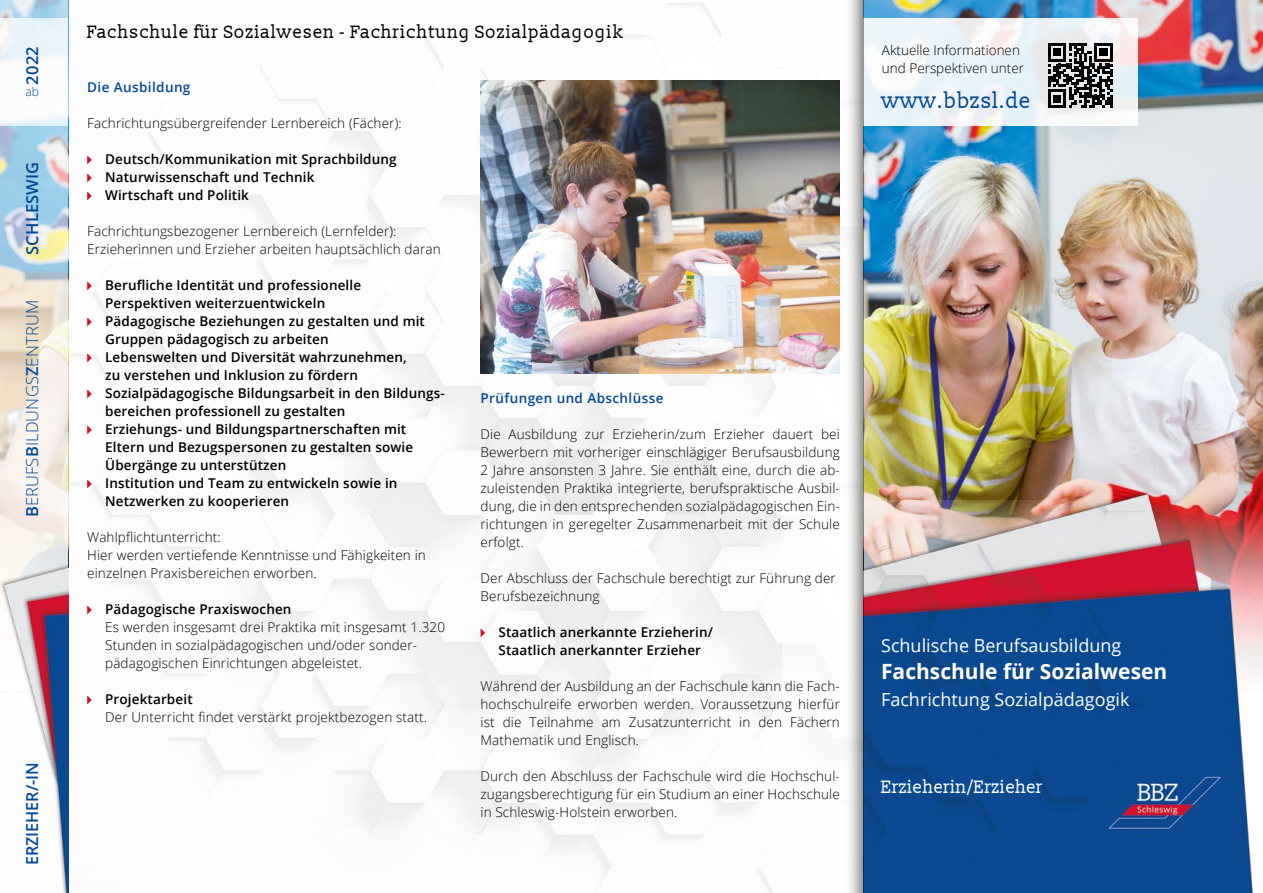
<style>
.page{position:relative;width:1263px;height:893px;background:#fff}
.page>*{position:absolute;margin:0;border:0;box-sizing:border-box;transform-origin:0 0}
.t1{font:21.75px "Slabo 13 px";color:#004994}
.t2{font:700 21px "Open Sans";color:#fff}
.t3{font:18px "Open Sans";color:#fff}
.t4{font:18px "Slabo 13 px";letter-spacing:.03em;color:#000}
.t5{font:18px "Slabo 13 px";color:#fff}
.t6{font:600 16.5px "Open Sans";letter-spacing:.01em;color:#004994}
.t7{font:300 16.5px "Open Sans";letter-spacing:.01em;color:#004994}
.t8{font:300 13.5px/18px "Open Sans";letter-spacing:.01em;color:#000}
.t9{font:600 13.5px/18px "Open Sans";letter-spacing:.01em;color:#000}
.t10{font:600 13.5px "Open Sans";letter-spacing:.03em;color:#004994}
.t11{font:300 12px "Open Sans";color:#004994}
.s1{font-weight:600}
</style>
<div class="page">
<img style="left:863px;top:691px;width:390px;height:202px">
<img style="left:68px;top:0;width:714px;height:893px">
<img style="left:0;top:0;width:68px;height:893px">
<svg style="left:0;top:18px;width:68px;height:108px"></svg>
<img style="left:863px;top:0;width:400px;height:691px">
<img style="left:864px;top:500px;width:399px;height:198px">
<svg style="left:863px;top:18px;width:274px;height:108px;fill:#ebf3fa"></svg>
<svg style="left:1048px;top:43px;width:64px;height:65px;background:#585859"></svg>
<svg style="left:847px;top:0;width:16px;height:893px"></svg>
<svg style="left:480px;top:629px;width:5px;height:8px"></svg>
<svg style="left:87px;top:156px;width:5px;height:8px"></svg>
<svg style="left:87px;top:174px;width:5px;height:8px"></svg>
<svg style="left:87px;top:192px;width:5px;height:8px"></svg>
<svg style="left:87px;top:282px;width:5px;height:8px"></svg>
<svg style="left:87px;top:318px;width:5px;height:8px"></svg>
<svg style="left:87px;top:354px;width:5px;height:8px"></svg>
<svg style="left:87px;top:390px;width:5px;height:8px"></svg>
<svg style="left:87px;top:426px;width:5px;height:8px"></svg>
<svg style="left:87px;top:480px;width:5px;height:8px"></svg>
<svg style="left:87px;top:606px;width:5px;height:8px"></svg>
<svg style="left:87px;top:696px;width:5px;height:8px"></svg>
<img style="left:480px;top:80px;width:360px;height:294px">
<p class="t6" style="left:21px;top:85px;width:40px;rotate:-90deg">2022</p>
<p class="t11" style="left:26px;top:84px;width:15px">ab</p>
<p class="t6" style="left:21px;top:255px;width:95px;rotate:-90deg">SCHLESWIG</p>
<p class="t7" style="left:21px;top:517px;width:219px;rotate:-90deg"><span class="s1">B</span>ERUFS<span class="s1">B</span>ILDUNGS<span class="s1">Z</span>ENTRUM</p>
<p class="t6" style="left:21px;top:865px;width:105px;rotate:-90deg">ERZIEHER/-IN</p>
<h3 class="t4" style="left:87px;top:21px;width:538px">Fachschule für Sozialwesen - Fachrichtung Sozialpädagogik</h3>
<p class="t10" style="left:87px;top:78px;width:105px">Die Ausbildung</p>
<p class="t8" style="left:87px;top:114px;width:316px">Fachrichtungsübergreifender Lernbereich (Fächer):</p>
<p class="t9" style="left:105px;top:150px;width:293px">Deutsch/Kommunikation mit Sprachbildung<br>Naturwissenschaft und Technik<br>Wirtschaft und Politik</p>
<p class="t8" style="left:87px;top:222px;width:355px">Fachrichtungsbezogener Lernbereich (Lernfelder):<br>Erzieherinnen und Erzieher arbeiten hauptsächlich daran</p>
<p class="t9" style="left:105px;top:276px;width:341px">Berufliche Identität und professionelle Perspektiven weiterzuentwickeln<br>Pädagogische Beziehungen zu gestalten und mit Gruppen pädagogisch zu arbeiten<br>Lebenswelten und Diversität wahrzunehmen,<br>zu verstehen und Inklusion zu fördern Sozialpädagogische Bildungsarbeit in den Bildungs&shy;bereichen professionell zu gestalten<br>Erziehungs- und Bildungspartnerschaften mit Eltern und Bezugspersonen zu gestalten sowie Übergänge zu unterstützen<br>Institution und Team zu entwickeln sowie in Netzwerken zu kooperieren</p>
<p class="t8" style="left:87px;top:528px;width:340px">Wahlpflichtunterricht:<br>Hier werden vertiefende Kenntnisse und Fähigkeiten in einzelnen Praxisbereichen erworben.</p>
<p class="t9" style="left:105px;top:600px;width:188px">Pädagogische Praxiswochen</p>
<p class="t8" style="left:105px;top:618px;width:341px">Es werden insgesamt drei Praktika mit insgesamt 1.320<br>Stunden in sozialpädagogischen und/oder sonder&shy;pädagogischen Einrichtungen abgeleistet.</p>
<p class="t9" style="left:105px;top:690px;width:89px">Projektarbeit</p>
<p class="t8" style="left:105px;top:708px;width:323px">Der Unterricht findet verstärkt projektbezogen statt.</p>
<p class="t10" style="left:480px;top:389px;width:184px">Prüfungen und Abschlüsse</p>
<p class="t8" style="left:480px;top:425px;width:361px;text-align:justify">Die Ausbildung zur Erzieherin/zum Erzieher dauert bei Bewerbern mit vorheriger einschlägiger Berufsausbildung 2 Jahre ansonsten 3 Jahre. Sie enthält eine, durch die ab&shy;zuleistenden Praktika integrierte, berufspraktische Ausbil&shy;dung, die in den entsprechenden sozialpädagogischen Ein&shy;richtungen in geregelter Zusammenarbeit mit der Schule erfolgt.</p>
<p class="t8" style="left:480px;top:568px;width:357px">Der Abschluss der Fachschule berechtigt zur Führung der<br>Berufsbezeichnung</p>
<p class="t9" style="left:498px;top:623px;width:216px">Staatlich anerkannte Erzieherin/<br>Staatlich anerkannter Erzieher</p>
<p class="t8" style="left:480px;top:676px;width:361px;text-align:justify">Während der Ausbildung an der Fachschule kann die Fach&shy;hochschulreife erworben werden. Voraussetzung hierfür ist die Teilnahme am Zusatzunterricht in den Fächern Mathematik und Englisch.</p>
<p class="t8" style="left:480px;top:766px;width:361px;text-align:justify">Durch den Abschluss der Fachschule wird die Hochschul&shy;zugangsberechtigung für ein Studium an einer Hochschule in Schleswig-Holstein erworben.</p>
<p class="t8" style="left:882px;top:40px;width:144px">Aktuelle Informationen und Perspektiven unter</p>
<h1 class="t1" style="left:882px;top:87px;width:150px">www.bbzsl.de</h1>
<h3 class="t3" style="left:881px;top:633px;width:242px">Schulische Berufsausbildung</h3>
<h2 class="t2" style="left:881px;top:656px;width:288px">Fachschule für Sozialwesen</h2>
<h3 class="t3" style="left:881px;top:687px;width:250px">Fachrichtung Sozialpädagogik</h3>
<h3 class="t5" style="left:881px;top:775px;width:163px">Erzieherin/Erzieher</h3>
</div>
